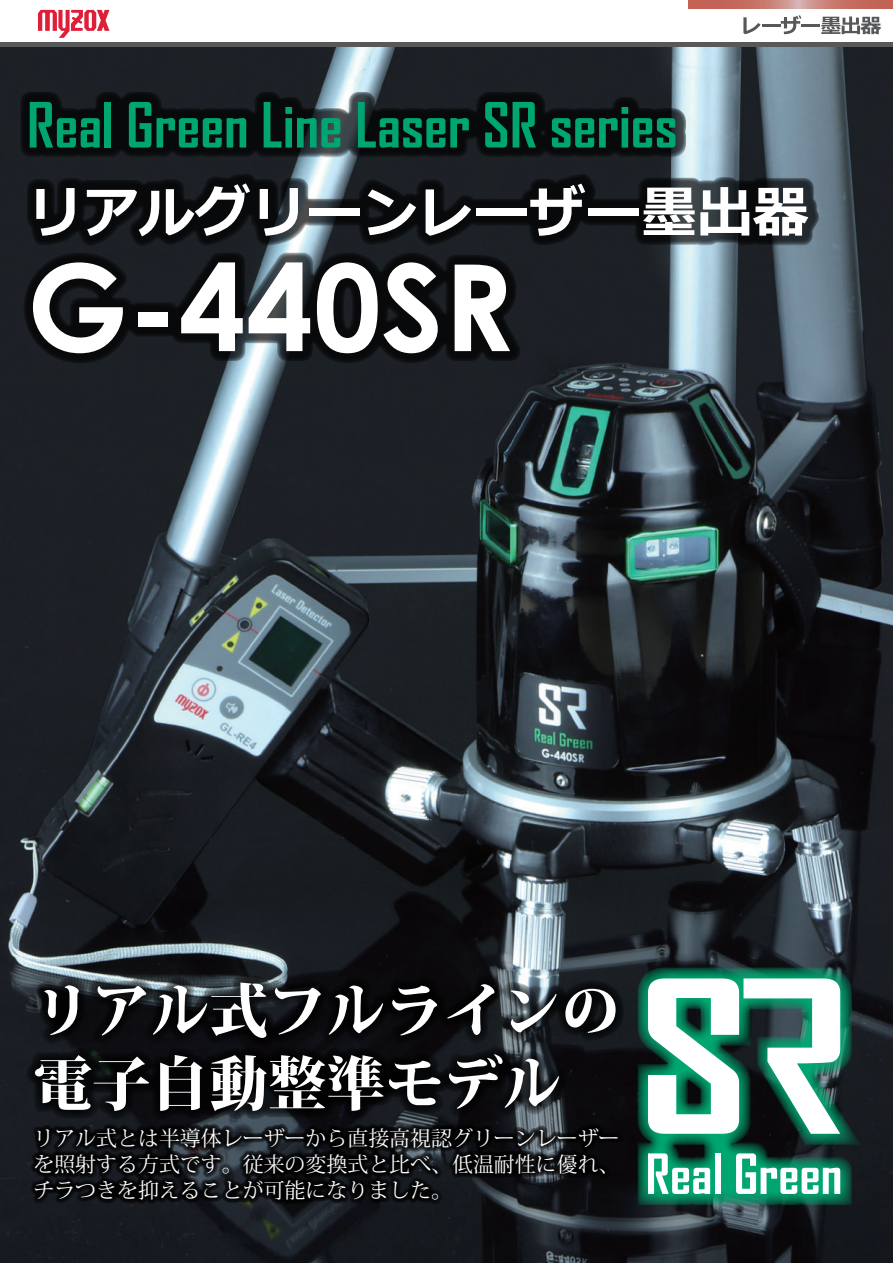
<style>
.page{position:relative;width:893px;height:1263px;background:#fff}
.page>*{position:absolute;margin:0;border:0;box-sizing:border-box;transform-origin:0 0}
.t1{font:700 120.45px "Century Gothic";color:#fff}
.t2{font:700 59.7px "Agency FB";color:#00a671}
.t3{font:800 58.65px/73.1px "Koz Min Pro";color:#fff}
.t4{font:700 55.8px "Meiryo";color:#fff}
.t5{font:21px/26.1px "Koz Min Pro";color:#fff;text-align:justify}
</style>
<div class="page">
<img style="left:0;top:151px;width:893px;height:1112px">
<img style="left:0;top:9px;width:893px;height:142px">
<svg style="left:743px;top:17px;width:18px;height:17px"></svg>
<hr style="left:762px;top:24px;width:18px;height:3px;background:#57585a">
<svg style="left:781px;top:15px;width:20px;height:19px"></svg>
<hr style="left:801px;top:24px;width:19px;height:3px;background:#57585a">
<svg style="left:821px;top:16px;width:60px;height:18px"></svg>
<svg style="left:38px;top:10px;width:72px;height:28px"></svg>
<hr style="left:0;top:43px;width:893px;height:4px;background:#57585a">
<svg style="left:688px;top:0;width:205px;height:9px;background:#c8776d"></svg>
<svg style="left:638px;top:967px;width:223px;height:238px;background:#0d5642"></svg>
<svg style="left:648px;top:978px;width:192px;height:156px"></svg>
<svg style="left:648px;top:1153px;width:62px;height:41px"></svg>
<div style="left:715px;top:1153px;width:5px;height:41px;background:#fff"></div>
<svg style="left:736px;top:1153px;width:104px;height:41px"></svg>
<svg style="left:20px;top:92px;width:666px;height:66px;background:#141719"></svg>
<svg style="left:27px;top:173px;width:792px;height:73px;background:#1c2024"></svg>
<svg style="left:24px;top:252px;width:497px;height:111px;background:#15181b"></svg>
<svg style="left:27px;top:974px;width:597px;height:146px;background:#111316"></svg>
<svg style="left:31px;top:1123px;width:591px;height:81px;background:#0e1013"></svg>
<h2 class="t2" style="left:27px;top:92px;width:652px">Real Green Line Laser SR series</h2>
<h3 class="t4" style="left:27px;top:173px;width:783px">リアルグリーンレーザー墨出器</h3>
<h1 class="t1" style="left:27px;top:216px;width:488px">G-440SR</h1>
<h3 class="t3" style="left:33px;top:971px;width:588px">リアル式フルラインの電子自動整準モデル</h3>
<p class="t5" style="left:33px;top:1124px;width:588px">リアル式とは半導体レーザーから直接高視認グリーンレーザーを照射する方式です。従来の変換式と比べ、低温耐性に優れ、チラつきを抑えることが可能になりました。</p>
</div>
